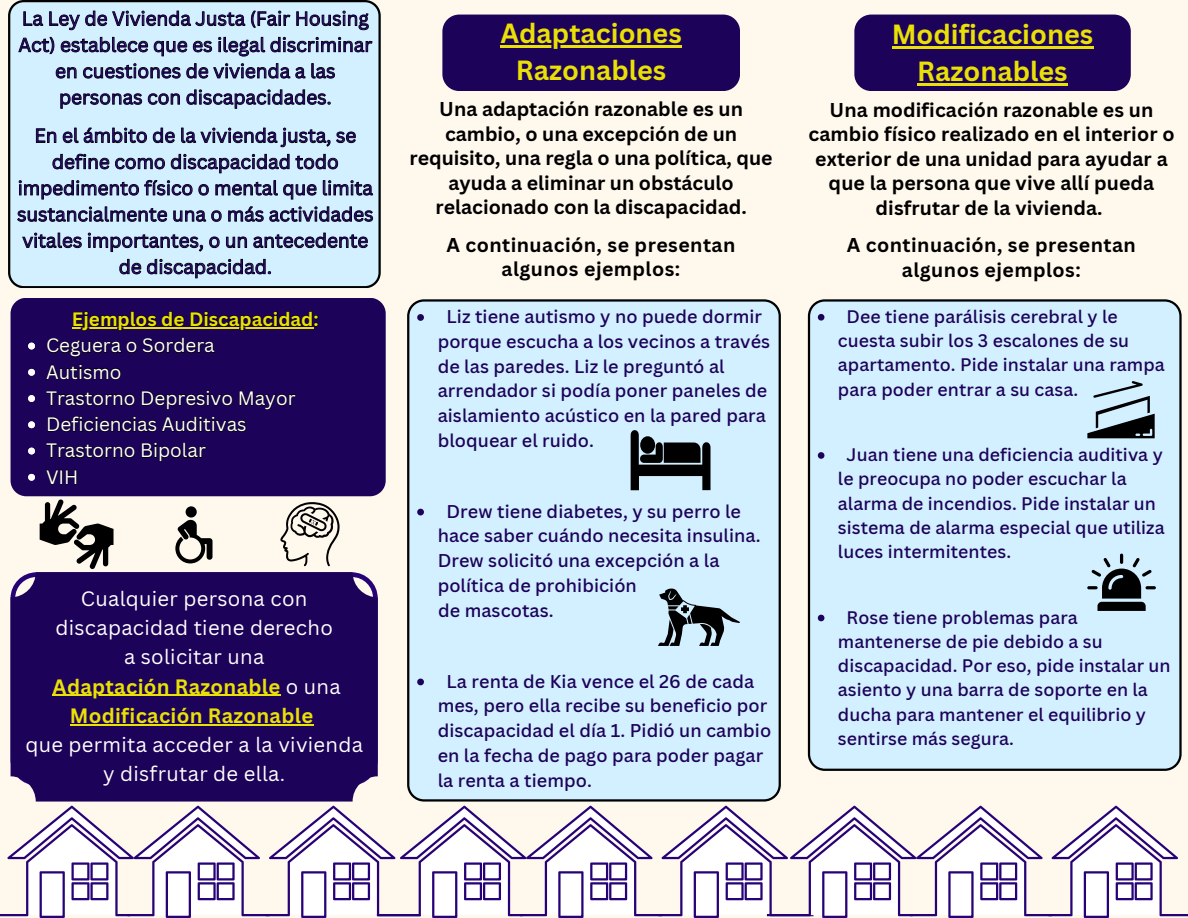
<style>
.page{position:relative;width:1188px;height:918px;background:#fff8ed}
.page>*{position:absolute;margin:0;border:0;box-sizing:border-box;transform-origin:0 0}
.t1{font:700 27px/37.2px "Canva Sans";color:#e9e006;text-align:center}
.t2{font:20.25px/29.2px "Canva Sans";letter-spacing:.015em;color:#fff;text-align:center}
.t3{font:700 19.5px/24.5px "Canva Sans";letter-spacing:.005em;color:#000;text-align:center}
.t4{font:700 19.5px/24.5px "Canva Sans";letter-spacing:.025em;color:#000;text-align:center}
.t5{font:18.9px/26.2px "Canva Sans";color:#1d0259;text-align:center}
.t6{font:18.9px "Canva Sans";color:#fff}
.t7{font:700 18.9px "Canva Sans";color:#e9e006}
.t8{font:500 18px/24.8px "Canva Sans";letter-spacing:.005em;color:#1d0259}
.t9{font:500 17.7px/24.3px "Canva Sans";letter-spacing:.005em;color:#1d0259}
.s1{color:#270277}
.s2{font-weight:700;color:#e9e006}
</style>
<div class="page">
<div style="left:11px;top:298px;width:375px;height:198px;background:#1d0259;border-radius:16px"></div>
<div style="left:407px;top:299px;width:374px;height:502px;background:#d2f0ff"></div>
<div style="left:11px;top:572px;width:367px;height:230px;background:#1d0259;border-radius:25px"></div>
<div style="left:808px;top:299px;width:373px;height:472px;background:#d2f0ff"></div>
<svg style="left:417px;top:314px;width:7px;height:7px"></svg>
<svg style="left:417px;top:509px;width:7px;height:6px"></svg>
<svg style="left:417px;top:679px;width:7px;height:6px"></svg>
<svg style="left:0;top:806px;width:1188px;height:112px"></svg>
<svg style="left:8px;top:0;width:372px;height:288px;background:#c7e3f1"></svg>
<svg style="left:280px;top:502px;width:60px;height:64px"></svg>
<svg style="left:40px;top:500px;width:74px;height:69px"></svg>
<svg style="left:658px;top:589px;width:82px;height:57px;background:#8497a1"></svg>
<svg style="left:175px;top:506px;width:38px;height:57px"></svg>
<svg style="left:1087px;top:554px;width:69px;height:57px;background:#7d8e97"></svg>
<svg style="left:631px;top:428px;width:80px;height:62px;background:#5c6970"></svg>
<svg style="left:1087px;top:381px;width:68px;height:57px;background:#8a9da7"></svg>
<div style="left:442px;top:15px;width:298px;height:76px;background:#1d0259;border-radius:17px"></div>
<svg style="left:23px;top:10px;width:346px;height:20px;background:#9db4bf"></svg>
<svg style="left:18px;top:37px;width:355px;height:20px;background:#9bb1bc"></svg>
<svg style="left:56px;top:63px;width:279px;height:16px;background:#90a5af"></svg>
<svg style="left:60px;top:89px;width:271px;height:20px;background:#9bb1bc"></svg>
<svg style="left:36px;top:127px;width:320px;height:20px;background:#9db3be"></svg>
<svg style="left:52px;top:154px;width:286px;height:19px;background:#98aeb9"></svg>
<svg style="left:18px;top:180px;width:355px;height:20px;background:#9cb2be"></svg>
<svg style="left:17px;top:206px;width:356px;height:16px;background:#8ea2ad"></svg>
<svg style="left:22px;top:232px;width:346px;height:20px;background:#9cb3be"></svg>
<svg style="left:119px;top:259px;width:152px;height:19px;background:#96abb6"></svg>
<svg style="left:73px;top:311px;width:246px;height:20px"></svg>
<svg style="left:47px;top:338px;width:168px;height:19px"></svg>
<svg style="left:46px;top:364px;width:75px;height:16px"></svg>
<svg style="left:46px;top:390px;width:250px;height:20px"></svg>
<svg style="left:47px;top:416px;width:199px;height:16px"></svg>
<svg style="left:46px;top:442px;width:160px;height:20px"></svg>
<svg style="left:46px;top:470px;width:31px;height:14px"></svg>
<hr style="left:72px;top:328px;width:242px;height:1px;background:#e9e006">
<svg style="left:28px;top:343px;width:7px;height:6px"></svg>
<svg style="left:28px;top:369px;width:7px;height:7px"></svg>
<svg style="left:28px;top:395px;width:7px;height:7px"></svg>
<svg style="left:28px;top:421px;width:7px;height:7px"></svg>
<svg style="left:28px;top:448px;width:7px;height:6px"></svg>
<svg style="left:28px;top:474px;width:7px;height:7px"></svg>
<hr style="left:53px;top:695px;width:228px;height:1px;background:#e9e006">
<hr style="left:70px;top:724px;width:244px;height:1px;background:#e9e006">
<hr style="left:500px;top:45px;width:182px;height:3px;background:#e9e006">
<svg style="left:818px;top:314px;width:6px;height:7px"></svg>
<svg style="left:818px;top:452px;width:6px;height:7px"></svg>
<svg style="left:818px;top:615px;width:6px;height:6px"></svg>
<div style="left:854px;top:15px;width:277px;height:76px;background:#1d0259;border-radius:17px"></div>
<hr style="left:892px;top:46px;width:201px;height:2px;background:#e9e006">
<hr style="left:917px;top:83px;width:151px;height:2px;background:#e9e006">
<p class="t5" style="left:18px;top:5px;width:355px">La Ley de Vivienda Justa (Fair Housing Act) establece que es ilegal discriminar en cuestiones de vivienda a las personas con discapacidades.</p>
<p class="t5" style="left:17px;top:122px;width:358px">En el ámbito de la vivienda justa, se define como discapacidad todo impedimento físico o mental que limita sustancialmente una o más actividades vitales importantes, o un antecedente de discapacidad<span class="s1">.</span></p>
<p class="t7" style="left:72px;top:306px;width:248px">Ejemplos de Discapacidad:</p>
<p class="t6" style="left:46px;top:332px;width:170px">Ceguera o Sordera</p>
<p class="t6" style="left:46px;top:358px;width:77px">Autismo</p>
<p class="t6" style="left:46px;top:385px;width:251px">Trastorno Depresivo Mayor</p>
<p class="t6" style="left:46px;top:411px;width:202px">Deficiencias Auditivas</p>
<p class="t6" style="left:46px;top:437px;width:161px">Trastorno Bipolar</p>
<p class="t6" style="left:46px;top:463px;width:34px">VIH</p>
<h2 class="t2" style="left:55px;top:583px;width:279px">Cualquier persona con discapacidad tiene derecho a solicitar una</h2>
<h2 class="t2" style="left:25px;top:671px;width:339px"><span class="s2">Adaptación Razonable</span> o una<br><span class="s2">Modificación Razonable<br></span>que permita acceder a la vivienda y disfrutar de ella.</h2>
<p class="t1" style="left:500px;top:14px;width:183px">Adaptaciones<br>Razonables</p>
<h3 class="t3" style="left:410px;top:96px;width:365px">Una adaptación razonable es un cambio, o una excepción de un requisito, una regla o una política, que ayuda a eliminar un obstáculo relacionado con la discapacidad.</h3>
<h1 class="t4" style="left:446px;top:232px;width:291px">A continuación, se presentan algunos ejemplos:</h1>
<h3 class="t8" style="left:438px;top:304px;width:334px;text-indent:9px">Liz tiene autismo y no puede dormir porque escucha a los vecinos a través de las paredes. Liz le preguntó al arrendador si podía poner paneles de aislamiento acústico en la pared para bloquear el ruido.</h3>
<h3 class="t8" style="left:438px;top:498px;width:324px;text-indent:9px">Drew tiene diabetes, y su perro le hace saber cuándo necesita insulina.<br>Drew solicitó una excepción a la política de prohibición</h3>
<h2 class="t8" style="left:438px;top:597px;width:117px">de mascotas.</h2>
<p class="t8" style="left:438px;top:668px;width:335px;text-indent:9px">La renta de Kia vence el 26 de cada mes, pero ella recibe su beneficio por discapacidad el día 1. Pidió un cambio en la fecha de pago para poder pagar la renta a tiempo.</p>
<h1 class="t1" style="left:892px;top:15px;width:203px">Modificaciones<br>Razonables</h1>
<p class="t3" style="left:808px;top:97px;width:368px">Una modificación razonable es un cambio físico realizado en el interior o exterior de una unidad para ayudar a que la persona que vive allí pueda disfrutar de la vivienda.</p>
<h4 class="t4" style="left:847px;top:233px;width:291px">A continuación, se presentan algunos ejemplos:</h4>
<p class="t9" style="left:838px;top:304px;width:328px;text-indent:9px">Dee tiene parálisis cerebral y le cuesta subir los 3 escalones de su apartamento. Pide instalar una rampa para poder entrar a su casa.</p>
<p class="t9" style="left:838px;top:442px;width:328px;text-indent:9px">Juan tiene una deficiencia auditiva y le preocupa no poder escuchar la alarma de incendios. Pide instalar un sistema de alarma especial que utiliza luces intermitentes.</p>
<p class="t9" style="left:838px;top:605px;width:334px;text-indent:9px">Rose tiene problemas para mantenerse de pie debido a su discapacidad. Por eso, pide instalar un asiento y una barra de soporte en la ducha para mantener el equilibrio y sentirse más segura.</p>
</div>
